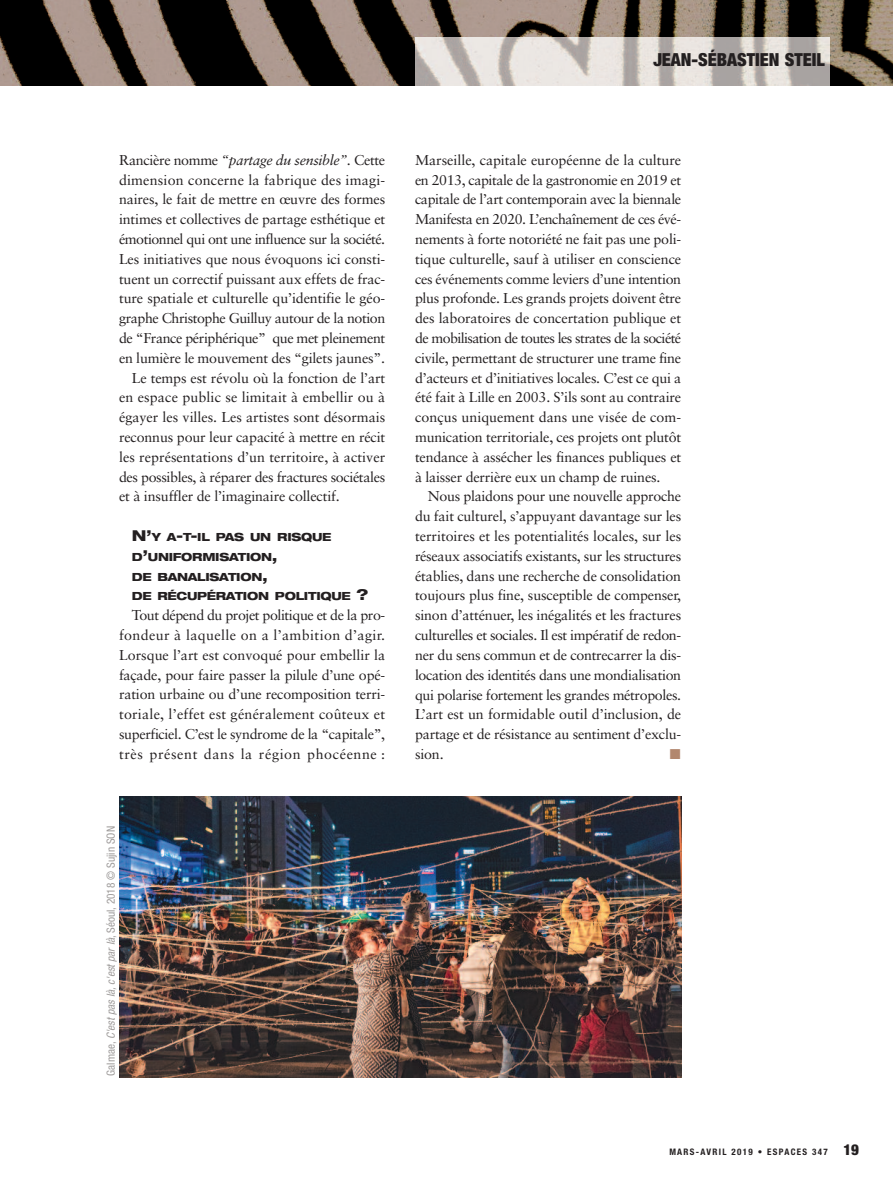
<style>
.page{position:relative;width:893px;height:1178px;background:#fff}
.page>*{position:absolute;margin:0;border:0;box-sizing:border-box;transform-origin:0 0}
.t1{font:900 condensed 18px "Helvetica Neue";color:#231f20}
.t2{font:14.25px/19.8px "Sabon";letter-spacing:-.01em;color:#231f20;text-align:justify}
.t3{font:14.25px "Sabon";letter-spacing:-.03em;color:#231f20}
.t4{font:14.25px "Sabon";letter-spacing:.01em;color:#231f20}
.t5{font:14.25px "Sabon";letter-spacing:-.035em;color:#231f20}
.t6{font:italic 14.25px "Sabon LT Std";letter-spacing:-.02em;color:#231f20}
.t7{font:14.25px "Zapf Dingbats ITC";color:#b2876e}
.t8{font:800 expanded 11.25px/19.8px "Helvetica Neue";letter-spacing:-.025em;color:#231f20}
.t9{font:condensed 11.25px "Helvetica Neue";color:#9f9c9b}
.t10{font:700 condensed 9px "Helvetica Neue";letter-spacing:.145em;color:#231f20}
.s1{font-family:"Sabon";font-style:normal}
.s2{font-size:15px}
.s3{font-style:italic}
.s4{font-weight:900;font-size:15px}
</style>
<div class="page">
<img style="left:0;top:0;width:893px;height:86px">
<img style="left:415px;top:37px;width:414px;height:49px">
<img style="left:119px;top:797px;width:562px;height:280px">
<p class="t1" style="left:653px;top:53px;width:173px">JEAN-SÉBASTIEN STEIL</p>
<p class="t6" style="left:119px;top:154px;width:268px"><span class="s1">Rancière nomme</span> “partage du sensible”. <span class="s1">Cette</span></p>
<p class="t4" style="left:119px;top:174px;width:268px">dimension concerne la fabrique des imagi-</p>
<p class="t2" style="left:119px;top:191px;width:268px">naires, le fait de mettre en œuvre des formes</p>
<p class="t2" style="left:119px;top:210px;width:268px">intimes et collectives de partage esthétique et</p>
<p class="t5" style="left:119px;top:233px;width:268px">émotionnel qui ont une influence sur la société.</p>
<p class="t2" style="left:119px;top:250px;width:268px">Les initiatives que nous évoquons ici consti-</p>
<p class="t2" style="left:119px;top:270px;width:268px">tuent un correctif puissant aux effets de frac-</p>
<p class="t2" style="left:119px;top:290px;width:268px">ture spatiale et culturelle qu’identifie le géo-</p>
<p class="t3" style="left:119px;top:312px;width:268px">graphe Christophe Guilluy autour de la notion</p>
<p class="t3" style="left:119px;top:332px;width:268px">de “France périphérique” que met pleinement</p>
<p class="t2" style="left:119px;top:349px;width:268px">en lumière le mouvement des “gilets jaunes”.</p>
<p class="t2" style="left:132px;top:369px;width:255px">Le temps est révolu où la fonction de l’art</p>
<p class="t4" style="left:119px;top:391px;width:268px">en espace public se limitait à embellir ou à</p>
<p class="t2" style="left:119px;top:408px;width:268px">égayer les villes. Les artistes sont désormais</p>
<p class="t2" style="left:119px;top:428px;width:268px">reconnus pour leur capacité à mettre en récit</p>
<p class="t2" style="left:119px;top:448px;width:268px">les représentations d’un territoire, à activer</p>
<p class="t2" style="left:119px;top:468px;width:268px">des possibles, à réparer des fractures sociétales</p>
<p class="t2" style="left:119px;top:488px;width:222px">et à insuffler de l’imaginaire collectif.</p>
<p class="t8" style="left:132px;top:528px;width:238px"><span class="s2">N’</span>Y A<span class="s2">-</span>T<span class="s2">-</span>IL PAS UN RISQUE<br>D<span class="s2">’</span>UNIFORMISATION<span class="s2">,<br></span>DE BANALISATION<span class="s2">,<br></span>DE RÉCUPÉRATION POLITIQUE <span class="s2">?</span></p>
<p class="t2" style="left:119px;top:606px;width:268px;text-indent:13px">Tout dépend du projet politique et de la pro&shy;fondeur à laquelle on a l’ambition d’agir.<br>Lorsque l’art est convoqué pour embellir la façade, pour faire passer la pilule d’une opé&shy;ration urbaine ou d’une recomposition terri&shy;toriale, l’effet est généralement coûteux et superficiel. C’est le syndrome de la “capitale”, très présent dans la région phocéenne :</p>
<p class="t9" style="left:107px;top:1076px;width:251px;rotate:-90deg">Galmae, <span class="s3">C'est pas là, c'est par là</span>, Séoul, 2018 © Sujin SON</p>
<p class="t2" style="left:415px;top:151px;width:268px">Marseille, capitale européenne de la culture en 2013, capitale de la gastronomie en 2019 et capitale de l’art contemporain avec la biennale Manifesta en 2020. L’enchaînement de ces évé&shy;nements à forte notoriété ne fait pas une poli&shy;tique culturelle, sauf à utiliser en conscience ces événements comme leviers d’une intention plus profonde. Les grands projets doivent être des laboratoires de concertation publique et de mobilisation de toutes les strates de la société civile, permettant de structurer une trame fine d’acteurs et d’initiatives locales. C’est ce qui a été fait à Lille en 2003. S’ils sont au contraire conçus uniquement dans une visée de com&shy;munication territoriale, ces projets ont plutôt tendance à assécher les finances publiques et à laisser derrière eux un champ de ruines.</p>
<p class="t2" style="left:415px;top:488px;width:268px;text-indent:13px">Nous plaidons pour une nouvelle approche du fait culturel, s’appuyant davantage sur les territoires et les potentialités locales, sur les réseaux associatifs existants, sur les structures établies, dans une recherche de consolidation toujours plus fine, susceptible de compenser, sinon d’atténuer, les inégalités et les fractures culturelles et sociales. Il est impératif de redon&shy;ner du sens commun et de contrecarrer la dis&shy;location des identités dans une mondialisation qui polarise fortement les grandes métropoles.<br>L’art est un formidable outil d’inclusion, de partage et de résistance au sentiment d’exclu&shy;sion.</p>
<p class="t7" style="left:670px;top:746px;width:12px">■</p>
<p class="t10" style="left:669px;top:1144px;width:191px">MARS-AVRIL 2019 • ESPACES 347 <span class="s4">19</span></p>
</div>
